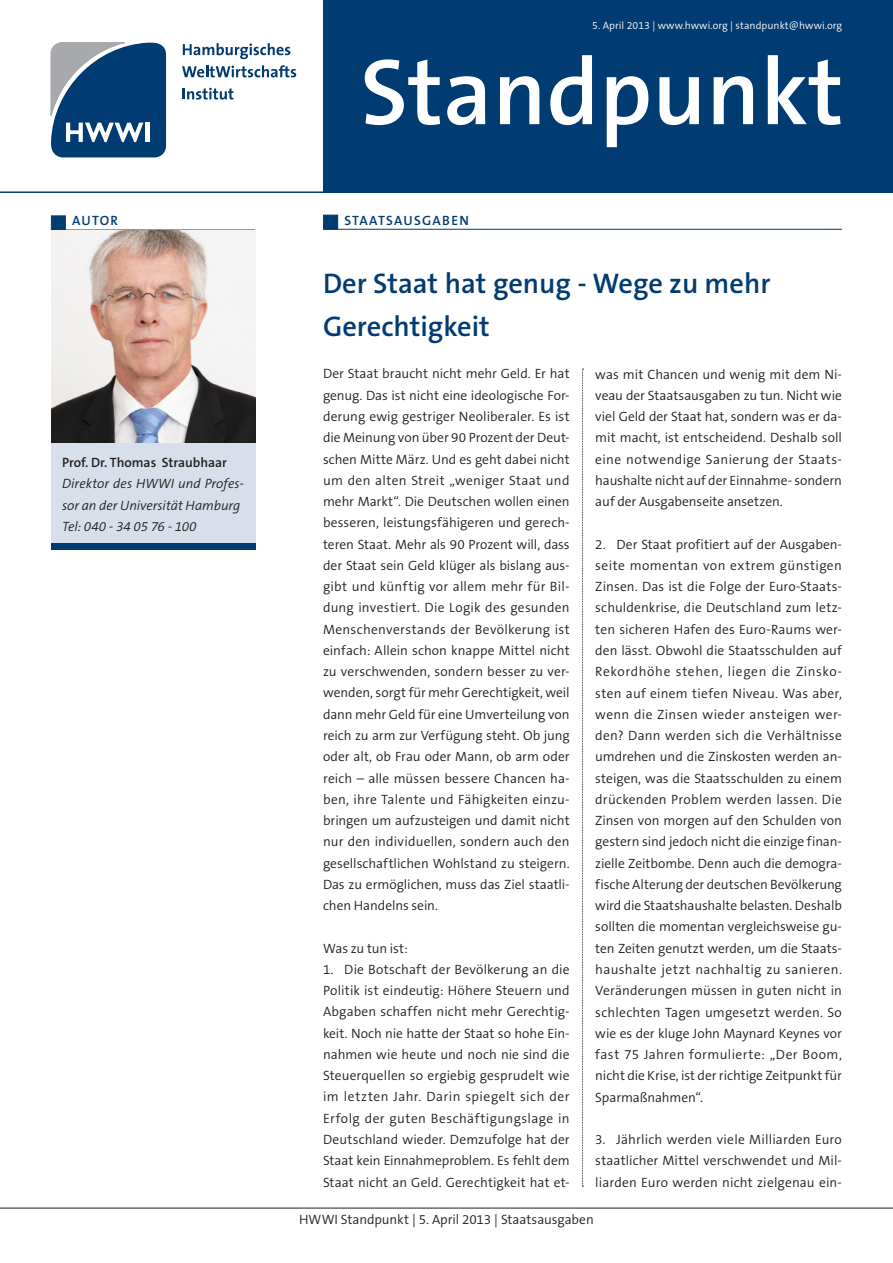
<style>
.page{position:relative;width:893px;height:1263px;background:#fff}
.page>*{position:absolute;margin:0;border:0;box-sizing:border-box;transform-origin:0 0}
.t1{font:600 94.5px "The Sans B6";color:#fff}
.t2{font:600 28.5px/42.5px "The Sans B6";color:#003b71}
.t3{font:300 13.5px/21.3px "The Sans B4";color:#231f20;text-align:justify}
.t4{font:italic 300 13.5px/21.3px "The Sans B4";color:#231f20}
.t5{font:600 13.5px "The Sans B6";color:#231f20}
.t6{font:600 13.5px "The Sans B6";letter-spacing:.09em;color:#003b71}
.t7{font:300 10.5px "The Sans B4";letter-spacing:.005em;color:#fff}
</style>
<div class="page">
<div style="left:51px;top:442px;width:204px;height:107px;background:#d8dfeb"></div>
<div style="left:323px;top:0;width:570px;height:191px;background:#003b71"></div>
<svg style="left:183px;top:88px;width:50px;height:12px"></svg>
<svg style="left:182px;top:65px;width:114px;height:12px"></svg>
<svg style="left:183px;top:43px;width:107px;height:16px"></svg>
<svg style="left:50px;top:42px;width:116px;height:115px;background:#346089"></svg>
<hr style="left:0;top:191px;width:893px;height:2px;background:#003b71">
<svg style="left:582px;top:369px;width:2px;height:818px"></svg>
<hr style="left:0;top:1208px;width:893px;height:1px;background:#231f20">
<div style="left:323px;top:215px;width:15px;height:15px;background:#003b71;border:1px solid #003b71"></div>
<hr style="left:323px;top:229px;width:519px;height:1px;background:#003b71">
<div style="left:51px;top:543px;width:204px;height:6px;background:#003b71"></div>
<div style="left:51px;top:215px;width:15px;height:15px;background:#003b71;border:1px solid #003b71"></div>
<img style="left:51px;top:230px;width:204px;height:212px">
<p class="t6" style="left:72px;top:213px;width:47px">AUTOR</p>
<p class="t5" style="left:62px;top:455px;width:166px">Prof. Dr. Thomas Straubhaar</p>
<p class="t4" style="left:62px;top:473px;width:183px">Direktor des HWWI und Profes&shy;sor an der Universität Hamburg<br>Tel: 040 - 34 05 76 - 100</p>
<p class="t7" style="left:592px;top:20px;width:251px">5. April 2013 | www.hwwi.org | standpunkt@hwwi.org</p>
<h1 class="t1" style="left:360px;top:41px;width:485px">Standpunkt</h1>
<p class="t6" style="left:344px;top:213px;width:126px">STAATSAUSGABEN</p>
<h2 class="t2" style="left:323px;top:263px;width:449px">Der Staat hat genug - Wege zu mehr<br>Gerechtigkeit</h2>
<p class="t3" style="left:323px;top:364px;width:248px">Der Staat braucht nicht mehr Geld. Er hat genug. Das ist nicht eine ideologische For&shy;derung ewig gestriger Neoliberaler. Es ist die Meinung von über 90 Prozent der Deut&shy;schen Mitte März. Und es geht dabei nicht um den alten Streit „weniger Staat und mehr Markt“. Die Deutschen wollen einen besseren, leistungsfähigeren und gerech&shy;teren Staat. Mehr als 90 Prozent will, dass der Staat sein Geld klüger als bislang aus&shy;gibt und künftig vor allem mehr für Bil&shy;dung investiert. Die Logik des gesunden Menschenverstands der Bevölkerung ist einfach: Allein schon knappe Mittel nicht zu verschwenden, sondern besser zu ver&shy;wenden, sorgt für mehr Gerechtigkeit, weil dann mehr Geld für eine Umverteilung von reich zu arm zur Verfügung steht. Ob jung oder alt, ob Frau oder Mann, ob arm oder reich – alle müssen bessere Chancen ha&shy;ben, ihre Talente und Fähigkeiten einzu&shy;bringen um aufzusteigen und damit nicht nur den individuellen, sondern auch den gesellschaftlichen Wohlstand zu steigern.<br>Das zu ermöglichen, muss das Ziel staatli&shy;chen Handelns sein.</p>
<p class="t3" style="left:323px;top:938px;width:86px">Was zu tun ist:</p>
<p class="t3" style="left:323px;top:959px;width:248px">1. Die Botschaft der Bevölkerung an die Politik ist eindeutig: Höhere Steuern und Abgaben schaffen nicht mehr Gerechtig&shy;keit. Noch nie hatte der Staat so hohe Ein&shy;nahmen wie heute und noch nie sind die Steuerquellen so ergiebig gesprudelt wie im letzten Jahr. Darin spiegelt sich der Erfolg der guten Beschäftigungslage in Deutschland wieder. Demzufolge hat der Staat kein Einnahmeproblem. Es fehlt dem Staat nicht an Geld. Gerechtigkeit hat et-</p>
<p class="t3" style="left:595px;top:364px;width:248px">was mit Chancen und wenig mit dem Ni&shy;veau der Staatsausgaben zu tun. Nicht wie viel Geld der Staat hat, sondern was er da&shy;mit macht, ist entscheidend. Deshalb soll eine notwendige Sanierung der Staats&shy;haushalte nicht auf der Einnahme- sondern auf der Ausgabenseite ansetzen.</p>
<p class="t3" style="left:595px;top:534px;width:248px">2. Der Staat profitiert auf der Ausgaben&shy;seite momentan von extrem günstigen Zinsen. Das ist die Folge der Euro-Staats&shy;schuldenkrise, die Deutschland zum letz&shy;ten sicheren Hafen des Euro-Raums wer&shy;den lässt. Obwohl die Staatsschulden auf Rekordhöhe stehen, liegen die Zinsko&shy;sten auf einem tiefen Niveau. Was aber, wenn die Zinsen wieder ansteigen wer&shy;den? Dann werden sich die Verhältnisse umdrehen und die Zinskosten werden an&shy;steigen, was die Staatsschulden zu einem drückenden Problem werden lassen. Die Zinsen von morgen auf den Schulden von gestern sind jedoch nicht die einzige finan&shy;zielle Zeitbombe. Denn auch die demogra&shy;fische Alterung der deutschen Bevölkerung wird die Staatshaushalte belasten. Deshalb sollten die momentan vergleichsweise gu&shy;ten Zeiten genutzt werden, um die Staats&shy;haushalte jetzt nachhaltig zu sanieren.<br>Veränderungen müssen in guten nicht in schlechten Tagen umgesetzt werden. So wie es der kluge John Maynard Keynes vor fast 75 Jahren formulierte: „Der Boom, nicht die Krise, ist der richtige Zeitpunkt für Sparmaßnahmen“.</p>
<p class="t3" style="left:595px;top:1129px;width:248px">3. Jährlich werden viele Milliarden Euro staatlicher Mittel verschwendet und Mil&shy;liarden Euro werden nicht zielgenau ein-</p>
<p class="t3" style="left:299px;top:1209px;width:296px">HWWI Standpunkt | 5. April 2013 | Staatsausgaben</p>
</div>
